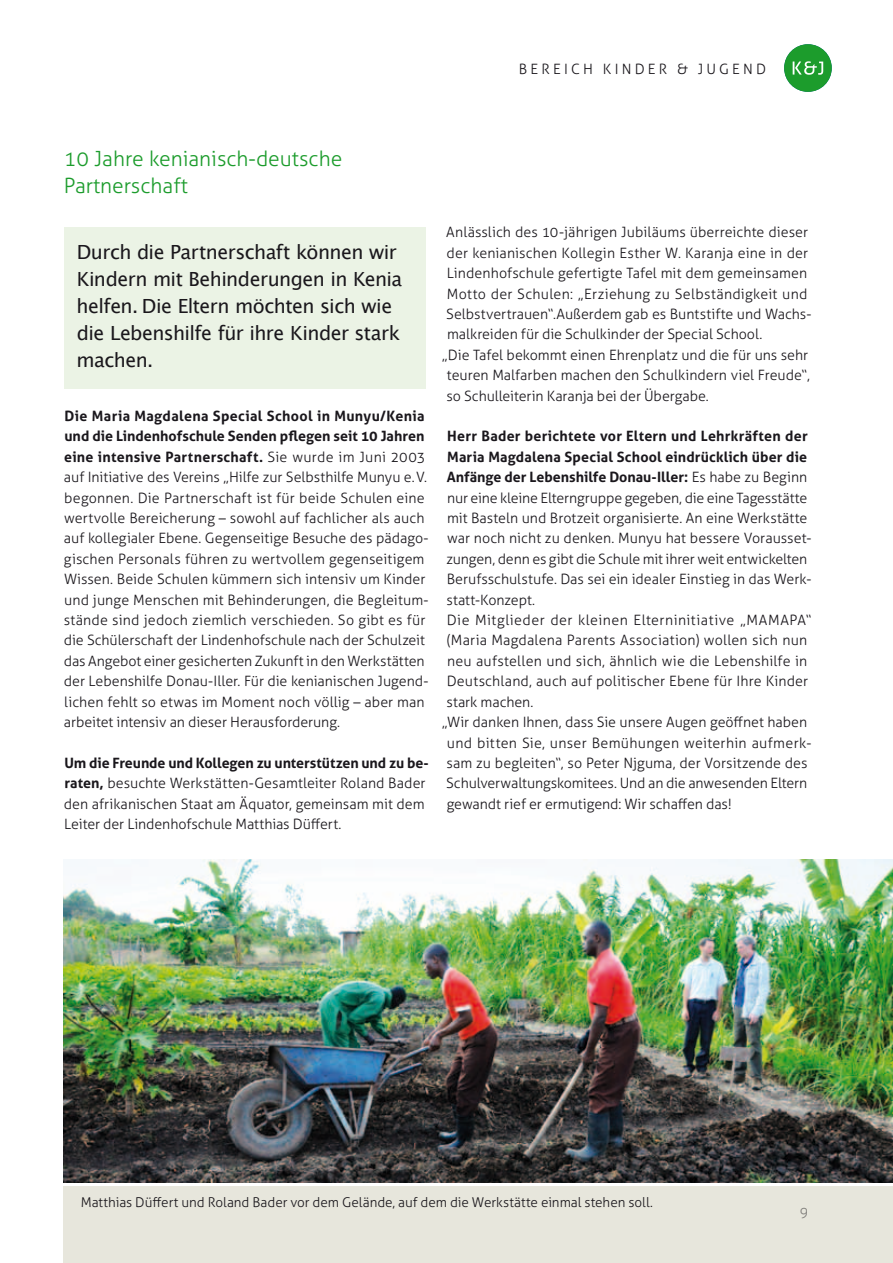
<style>
.page{position:relative;width:893px;height:1263px;background:#fff}
.page>*{position:absolute;margin:0;border:0;box-sizing:border-box;transform-origin:0 0}
.t1{font:300 21px/27px "Aller";color:#1c9c2c}
.t2{font:19.5px/27px "Lucida Sans Unicode";letter-spacing:-.03em;color:#1a171c}
.t3{font:300 14.25px/20.4px "Aller";color:#1a171c}
.t4{font:700 14.25px "Aller";letter-spacing:.01em;color:#1a171c}
.t5{font:300 14.25px "Aller";letter-spacing:.035em;color:#1a171c}
.t6{font:300 14.25px "Aller";letter-spacing:.02em;color:#1a171c}
.t7{font:300 14.25px "Aller";letter-spacing:.025em;color:#1a171c}
.t8{font:300 13.5px "Aller";letter-spacing:-.005em;color:#1a171c}
.s1{font-weight:700}
.s2{font-weight:300}
</style>
<div class="page">
<div style="left:64px;top:1186px;width:829px;height:77px;background:#e7e6dc"></div>
<div style="left:64px;top:227px;width:361px;height:162px;background:#ebf3e5"></div>
<img style="left:64px;top:860px;width:829px;height:322px">
<div style="left:784px;top:44px;width:48px;height:48px;background:#1c9c2c;border-radius:50%"></div>
<svg style="left:793px;top:61px;width:30px;height:14px"></svg>
<p class="t3" style="left:519px;top:59px;width:55px">Ber eich</p>
<p class="t3" style="left:603px;top:59px;width:23px">Kind</p>
<p class="t3" style="left:648px;top:59px;width:107px">er &amp; Jugend</p>
<h1 class="t1" style="left:64px;top:145px;width:280px">10 Jahre kenianisch-deutsche<br>Partnerschaft</h1>
<h2 class="t2" style="left:77px;top:239px;width:327px">Durch die Partnerschaft können wir<br>Kindern mit Behinderungen in Kenia helfen. Die Eltern möchten sich wie die Lebenshilfe für ihre Kinder stark machen.</h2>
<p class="t3" style="left:64px;top:406px;width:366px"><span class="s1">Die Maria Magdalena Special School in Munyu/Kenia und die Lindenhofschule Senden pflegen seit 10 Jahren eine intensive Partnerschaft.</span> Sie wurde im Juni 2003 auf Initiative des Vereins „Hilfe zur Selbsthilfe Munyu e.V. begonnen. Die Partnerschaft ist für beide Schulen eine wertvolle Bereicherung – sowohl auf fachlicher als auch auf kollegialer Ebene. Gegenseitige Besuche des pädago&shy;gischen Personals führen zu wertvollem gegenseitigem Wissen. Beide Schulen kümmern sich intensiv um Kinder und junge Menschen mit Behinderungen, die Begleitum&shy;stände sind jedoch ziemlich verschieden. So gibt es für die Schülerschaft der Lindenhofschule nach der Schulzeit das Angebot einer gesicherten Zukunft in den Werkstätten der Lebenshilfe Donau-Iller. Für die kenianischen Jugend&shy;lichen fehlt so etwas im Moment noch völlig – aber man arbeitet intensiv an dieser Herausforderung.</p>
<p class="t3" style="left:64px;top:753px;width:366px"><span class="s1">Um die Freunde und Kollegen zu unterstützen und zu be&shy;raten,</span> besuchte Werkstätten-Gesamtleiter Roland Bader den afrikanischen Staat am Äquator, gemeinsam mit dem Leiter der Lindenhofschule Matthias Düffert.</p>
<p class="t3" style="left:446px;top:222px;width:363px">Anlässlich des 10-jährigen Jubiläums überreichte dieser</p>
<p class="t3" style="left:447px;top:242px;width:363px">der kenianischen Kollegin Esther W. Karanja eine in der</p>
<p class="t3" style="left:447px;top:263px;width:362px">Lindenhofschule gefertigte Tafel mit dem gemeinsamen</p>
<p class="t6" style="left:447px;top:285px;width:362px">Motto der Schulen: „Erziehung zu Selbständigkeit und</p>
<p class="t3" style="left:446px;top:304px;width:367px">Selbstvertrauen“.Außerdem gab es B untstifte und Wachs-</p>
<p class="t3" style="left:447px;top:324px;width:317px">malkreiden für die Schulkinder der Special School.</p>
<p class="t3" style="left:442px;top:344px;width:368px">„Die Tafel bekommt einen Ehrenplatz und die für uns sehr</p>
<p class="t3" style="left:447px;top:365px;width:364px">teuren Malfarben machen den Schulkindern viel Freude“,</p>
<p class="t3" style="left:446px;top:385px;width:264px">so Schulleiterin Karanja bei der Übergabe.</p>
<p class="t4" style="left:447px;top:427px;width:362px">Herr Bader berichtete vor Eltern und Lehrkräften der</p>
<p class="t4" style="left:447px;top:448px;width:362px">Maria Magdalena Special School eindrücklich über die</p>
<p class="t4" style="left:447px;top:468px;width:362px">Anfänge der Lebenshilfe Donau-Iller: <span class="s2">Es habe zu Beginn</span></p>
<p class="t3" style="left:447px;top:487px;width:362px">nur eine kleine Elterngruppe gegeben, die eine Tagesstätte</p>
<p class="t3" style="left:447px;top:508px;width:362px">mit Basteln und B rotzeit organisierte. An eine Werkstätte</p>
<p class="t3" style="left:447px;top:528px;width:366px">war noch nicht zu denken. Munyu hat bessere Vorausset-</p>
<p class="t3" style="left:446px;top:549px;width:362px">zungen, denn es gibt die Schule mit ihrer weit entwickelten</p>
<p class="t3" style="left:447px;top:569px;width:366px">Berufsschulstufe. Das sei ein idealer Einstieg in das Werk-</p>
<p class="t3" style="left:446px;top:589px;width:90px">statt-Konzept.</p>
<p class="t5" style="left:447px;top:611px;width:366px">Die Mitglieder der kleinen Elterninitiative „MAMAPA“</p>
<p class="t3" style="left:447px;top:630px;width:362px">(Maria Magdalena Parents Association) wollen sich nun</p>
<p class="t3" style="left:447px;top:651px;width:362px">neu aufstellen und sich, ähnlich wie die Lebenshilfe in</p>
<p class="t3" style="left:447px;top:671px;width:363px">Deutschland, auch auf politischer Ebene für Ihre Kinder</p>
<p class="t3" style="left:446px;top:691px;width:89px">stark machen.</p>
<p class="t3" style="left:442px;top:712px;width:367px">„Wir danken Ihnen, dass Sie unsere Augen geöffnet haben</p>
<p class="t7" style="left:447px;top:734px;width:366px">und bitten Sie, unser Bemühungen weiterhin aufmerk-</p>
<p class="t3" style="left:446px;top:753px;width:363px">sam zu begleiten“, so Peter Njguma, der Vorsitzende des</p>
<p class="t3" style="left:446px;top:773px;width:363px">Schulverwaltungskomitees. U nd an die anwesenden Eltern</p>
<p class="t3" style="left:447px;top:793px;width:287px">gewandt rief er ermutigend: Wir schaffen das!</p>
<p class="t8" style="left:81px;top:1194px;width:574px">Matthias Düffert und Roland Bader vor dem Gelände, auf dem die Werkstätte einmal stehen soll.</p>
<p class="t3" style="left:799px;top:1202px;width:10px">9</p>
</div>
